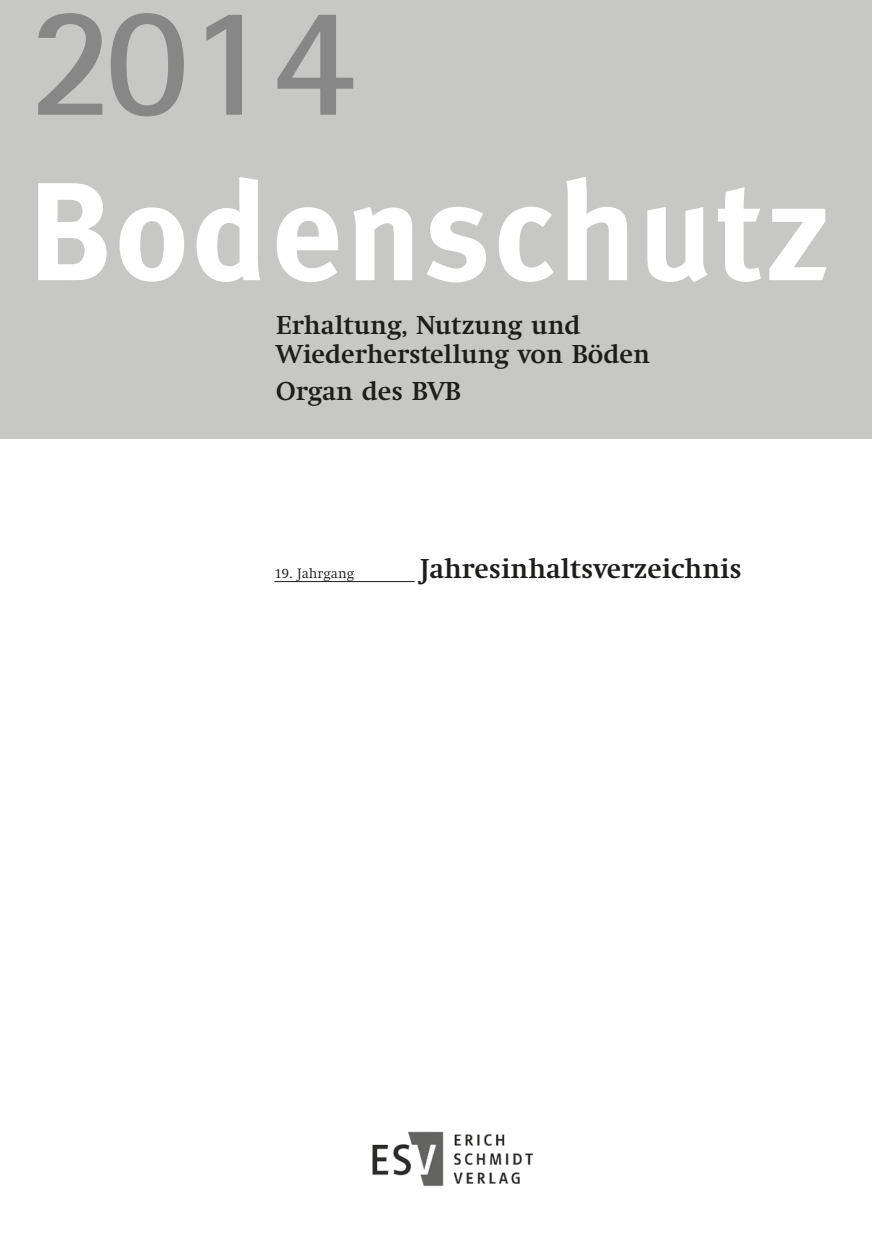
<style>
.page{position:relative;width:872px;height:1246px;background:#fff}
.page>*{position:absolute;margin:0;border:0;box-sizing:border-box;transform-origin:0 0}
.t1{font:700 157.5px "Rotis Sans Serif";color:#878787}
.t2{font:700 139.5px "Meta Plus";letter-spacing:.02em;color:#fff}
.t3{font:700 28.5px "Swift";color:#1d1d1b}
.t4{font:700 27px/28.5px "Swift";color:#1d1d1b}
.t5{font:300 14.25px "Swift";color:#1d1d1b}
</style>
<div class="page">
<div style="left:0;top:0;width:872px;height:439px;background:#c7c7c6"></div>
<hr style="left:274px;top:581px;width:140px;height:1px;background:#1d1d1b">
<img style="left:372px;top:1131px;width:161px;height:56px">
<h1 class="t1" style="left:30px;top:-38px;width:328px">2014</h1>
<h2 class="t2" style="left:27px;top:151px;width:804px">Bodenschutz</h2>
<p class="t4" style="left:276px;top:311px;width:375px">Erhaltung, Nutzung und<br>Wiederherstellung von Böden</p>
<p class="t4" style="left:276px;top:377px;width:186px">Organ des BVB</p>
<p class="t5" style="left:274px;top:566px;width:81px">19. Jahrgang</p>
<p class="t3" style="left:420px;top:553px;width:323px">Jahresinhaltsverzeichnis</p>
</div>
